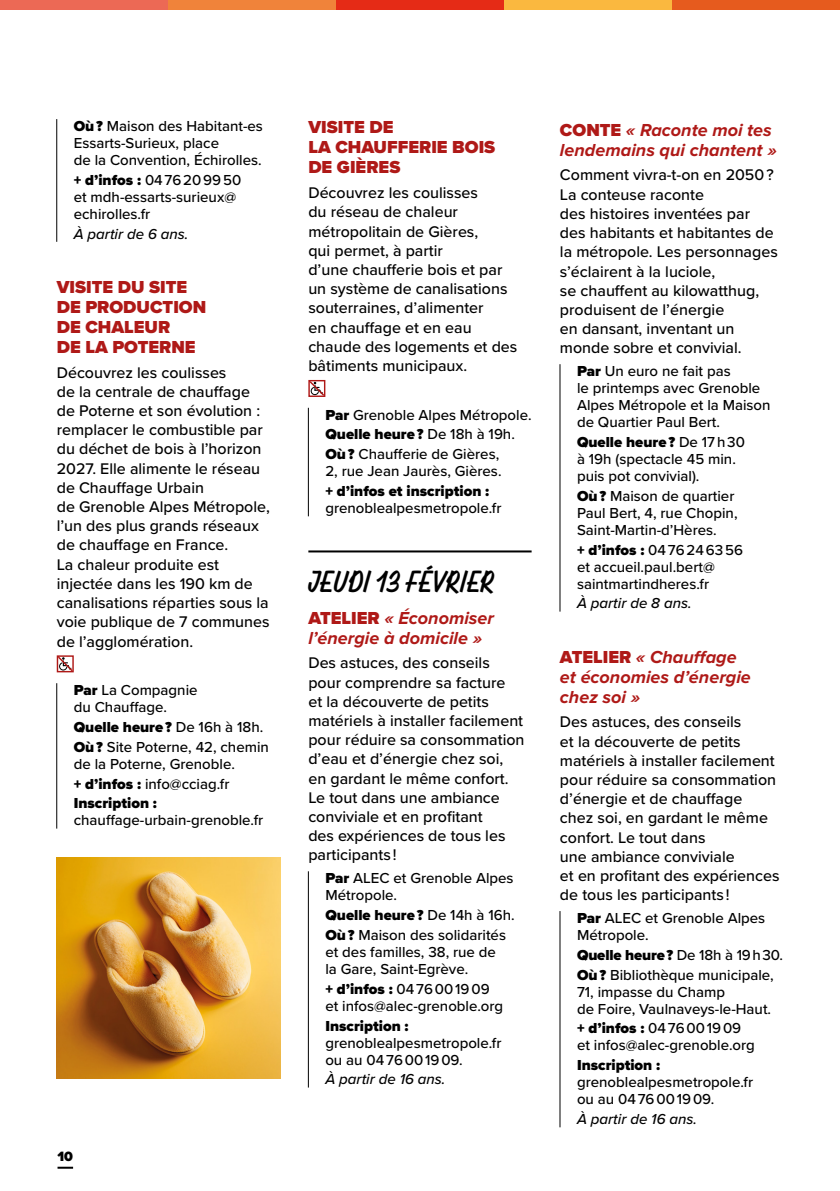
<style>
.page{position:relative;width:840px;height:1191px;background:#fff}
.page>*{position:absolute;margin:0;border:0;box-sizing:border-box;transform-origin:0 0}
.P_Date_événement{font:28px "Chaumont Script";letter-spacing:.01em;color:#000}
.H3_Titre_événement_seul{font:italic 700 18px/20px "Proxima Nova";color:#af1917}
.H3_Titre_événement_seul-2{font:900 18px/20px "Proxima Nova";color:#af1917}
.H3_Titre_événement_ss_date{font:italic 700 18px/20px "Proxima Nova";color:#af1917}
.P_Descriptif_événement{font:500 16px/19.2px "Proxima Nova";color:#000}
.P_détails_événements{font:500 15px/17px "Proxima Nova";color:#000}
.P_détails_événements-2{font:900 15px "Proxima Nova";color:#000}
.P_détails_événements-3{font:italic 500 15px "Proxima Nova";color:#000}
.t1{font:900 14px "Proxima Nova";color:#000}
.s1{font-weight:900}
.s2{font-weight:500}
.s3{font-weight:900;font-style:normal}
</style>
<div class="page">
<div style="left:0;top:0;width:168px;height:9px;background:#ec6955"></div>
<div style="left:168px;top:0;width:168px;height:9px;background:#f0833a"></div>
<div style="left:336px;top:0;width:167px;height:9px;background:#e52b16"></div>
<div style="left:503px;top:0;width:168px;height:9px;background:#fab83f"></div>
<div style="left:671px;top:0;width:168px;height:9px;background:#e65b1e"></div>
<img style="left:57px;top:857px;width:223px;height:221px">
<hr style="left:56px;top:119px;width:1px;height:123px;background:#000">
<hr style="left:56px;top:683px;width:1px;height:145px;background:#000">
<svg style="left:57px;top:655px;width:17px;height:17px"></svg>
<hr style="left:308px;top:408px;width:1px;height:108px;background:#000">
<hr style="left:308px;top:550px;width:223px;height:2px;background:#000">
<hr style="left:308px;top:871px;width:1px;height:216px;background:#000">
<svg style="left:308px;top:380px;width:17px;height:17px"></svg>
<hr style="left:559px;top:364px;width:1px;height:247px;background:#000">
<hr style="left:559px;top:911px;width:1px;height:216px;background:#000">
<svg style="left:57px;top:1166px;width:16px;height:2px"></svg>
<h3 class="P_détails_événements" style="left:74px;top:117px;width:191px"><span class="s1">Où ?</span> Maison des Habitant-es<br>Essarts-Surieux, place<br>de la Convention, Échirolles.</h3>
<h3 class="P_détails_événements" style="left:74px;top:171px;width:169px"><span class="s1">+ d’infos :</span> 04 76 20 99 50 et mdh-essarts-surieux@ echirolles.fr</h3>
<h3 class="P_détails_événements-3" style="left:74px;top:222px;width:116px">À partir de 6 ans.</h3>
<h4 class="H3_Titre_événement_seul-2" style="left:57px;top:276px;width:151px">VISITE DU SITE<br>DE PRODUCTION<br>DE CHALEUR<br>DE LA POTERNE</h4>
<p class="P_Descriptif_événement" style="left:57px;top:362px;width:214px">Découvrez les coulisses<br>de la centrale de chauffage de Poterne et son évolution : remplacer le combustible par du déchet de bois à l’horizon<br>2027. Elle alimente le réseau de Chauffage Urbain<br>de Grenoble Alpes Métropole, l’un des plus grands réseaux de chauffage en France.<br>La chaleur produite est injectée dans les 190 km de canalisations réparties sous la voie publique de 7 communes de l’agglomération.</p>
<h3 class="P_détails_événements" style="left:74px;top:681px;width:125px"><span class="s1">Par</span> La Compagnie du Chauffage.</h3>
<h3 class="P_détails_événements-2" style="left:74px;top:715px;width:191px">Quelle heure ? <span class="s2">De 16h à 18h.</span></h3>
<h3 class="P_détails_événements" style="left:74px;top:737px;width:197px"><span class="s1">Où ?</span> Site Poterne, 42, chemin de la Poterne, Grenoble.</h3>
<h3 class="P_détails_événements" style="left:74px;top:774px;width:157px"><span class="s1">+ d’infos :</span> info@cciag.fr</h3>
<h3 class="P_détails_événements" style="left:74px;top:794px;width:191px"><span class="s1">Inscription : </span>chauffage-urbain-grenoble.fr</h3>
<p class="t1" style="left:57px;top:1146px;width:17px">10</p>
<h4 class="H3_Titre_événement_seul-2" style="left:308px;top:117px;width:188px">VISITE DE<br>LA CHAUFFERIE BOIS<br>DE GIÈRES</h4>
<p class="P_Descriptif_événement" style="left:308px;top:183px;width:210px">Découvrez les coulisses<br>du réseau de chaleur métropolitain de Gières,<br>qui permet, à partir<br>d’une chaufferie bois et par un système de canalisations souterraines, d’alimenter<br>en chauffage et en eau chaude des logements et des bâtiments municipaux.</p>
<h3 class="P_détails_événements" style="left:325px;top:405px;width:207px"><span class="s1">Par</span> Grenoble Alpes Métropole.</h3>
<h3 class="P_détails_événements-2" style="left:325px;top:423px;width:191px">Quelle heure ? <span class="s2">De 18h à 19h.</span></h3>
<h3 class="P_détails_événements" style="left:325px;top:445px;width:177px"><span class="s1">Où ?</span> Chaufferie de Gières,<br>2, rue Jean Jaurès, Gières.</h3>
<h3 class="P_détails_événements" style="left:325px;top:482px;width:177px"><span class="s1">+ d’infos et inscription : </span>grenoblealpesmetropole.fr</h3>
<h3 class="P_Date_événement" style="left:308px;top:563px;width:187px">JEUDI 13 FÉVRIER</h3>
<p class="H3_Titre_événement_ss_date" style="left:308px;top:608px;width:187px"><span class="s3">ATELIER</span> « Économiser l’énergie à domicile »</p>
<p class="P_Descriptif_événement" style="left:308px;top:653px;width:217px">Des astuces, des conseils pour comprendre sa facture<br>et la découverte de petits matériels à installer facilement pour réduire sa consommation d’eau et d’énergie chez soi, en gardant le même confort.<br>Le tout dans une ambiance conviviale et en profitant<br>des expériences de tous les participants !</p>
<h3 class="P_détails_événements" style="left:325px;top:869px;width:190px"><span class="s1">Par</span> ALEC et Grenoble Alpes<br>Métropole.</h3>
<h3 class="P_détails_événements-2" style="left:325px;top:903px;width:191px">Quelle heure ? <span class="s2">De 14h à 16h.</span></h3>
<h3 class="P_détails_événements" style="left:325px;top:925px;width:182px"><span class="s1">Où ?</span> Maison des solidarités et des familles, 38, rue de la Gare, Saint-Egrève.</h3>
<h3 class="P_détails_événements" style="left:325px;top:979px;width:179px"><span class="s1">+ d’infos :</span> 04 76 00 19 09 et infos@alec-grenoble.org</h3>
<h3 class="P_détails_événements" style="left:325px;top:1016px;width:177px"><span class="s1">Inscription : </span>grenoblealpesmetropole.fr ou au 04 76 00 19 09.</h3>
<h3 class="P_détails_événements-3" style="left:325px;top:1068px;width:122px">À partir de 16 ans.</h3>
<h4 class="H3_Titre_événement_seul" style="left:559px;top:121px;width:218px"><span class="s3">CONTE</span> « Raconte moi tes lendemains qui chantent »</h4>
<p class="P_Descriptif_événement" style="left:559px;top:165px;width:219px">Comment vivra-t-on en 2050 ?<br>La conteuse raconte<br>des histoires inventées par des habitants et habitantes de la métropole. Les personnages s’éclairent à la luciole,<br>se chauffent au kilowatthug, produisent de l’énergie<br>en dansant, inventant un monde sobre et convivial.</p>
<h3 class="P_détails_événements" style="left:576px;top:362px;width:195px"><span class="s1">Par</span> Un euro ne fait pas<br>le printemps avec Grenoble<br>Alpes Métropole et la Maison de Quartier Paul Bert.</h3>
<h3 class="P_détails_événements" style="left:576px;top:433px;width:169px"><span class="s1">Quelle heure ?</span> De 17 h 30 à 19h (spectacle 45 min. puis pot convivial).</h3>
<h3 class="P_détails_événements" style="left:576px;top:487px;width:162px"><span class="s1">Où ?</span> Maison de quartier<br>Paul Bert, 4, rue Chopin,<br>Saint-Martin-d’Hères.</h3>
<h3 class="P_détails_événements" style="left:576px;top:540px;width:167px"><span class="s1">+ d’infos :</span> 04 76 24 63 56 et accueil.paul.bert@ saintmartindheres.fr</h3>
<h3 class="P_détails_événements-3" style="left:576px;top:592px;width:116px">À partir de 8 ans.</h3>
<h4 class="H3_Titre_événement_seul" style="left:559px;top:647px;width:192px"><span class="s3">ATELIER</span> « Chauffage et économies d’énergie chez soi »</h4>
<p class="P_Descriptif_événement" style="left:559px;top:712px;width:221px">Des astuces, des conseils<br>et la découverte de petits matériels à installer facilement pour réduire sa consommation d’énergie et de chauffage chez soi, en gardant le même confort. Le tout dans<br>une ambiance conviviale<br>et en profitant des expériences de tous les participants !</p>
<h3 class="P_détails_événements" style="left:576px;top:909px;width:190px"><span class="s1">Par</span> ALEC et Grenoble Alpes<br>Métropole.</h3>
<h3 class="P_détails_événements-2" style="left:576px;top:943px;width:207px">Quelle heure ? <span class="s2">De 18h à 19 h 30.</span></h3>
<h3 class="P_détails_événements" style="left:576px;top:965px;width:198px"><span class="s1">Où ?</span> Bibliothèque municipale,<br>71, impasse du Champ<br>de Foire, Vaulnaveys-le-Haut.</h3>
<h3 class="P_détails_événements" style="left:576px;top:1019px;width:179px"><span class="s1">+ d’infos :</span> 04 76 00 19 09 et infos@alec-grenoble.org</h3>
<h3 class="P_détails_événements" style="left:576px;top:1056px;width:177px"><span class="s1">Inscription : </span>grenoblealpesmetropole.fr ou au 04 76 00 19 09.</h3>
<h3 class="P_détails_événements-3" style="left:576px;top:1108px;width:122px">À partir de 16 ans.</h3>
</div>
